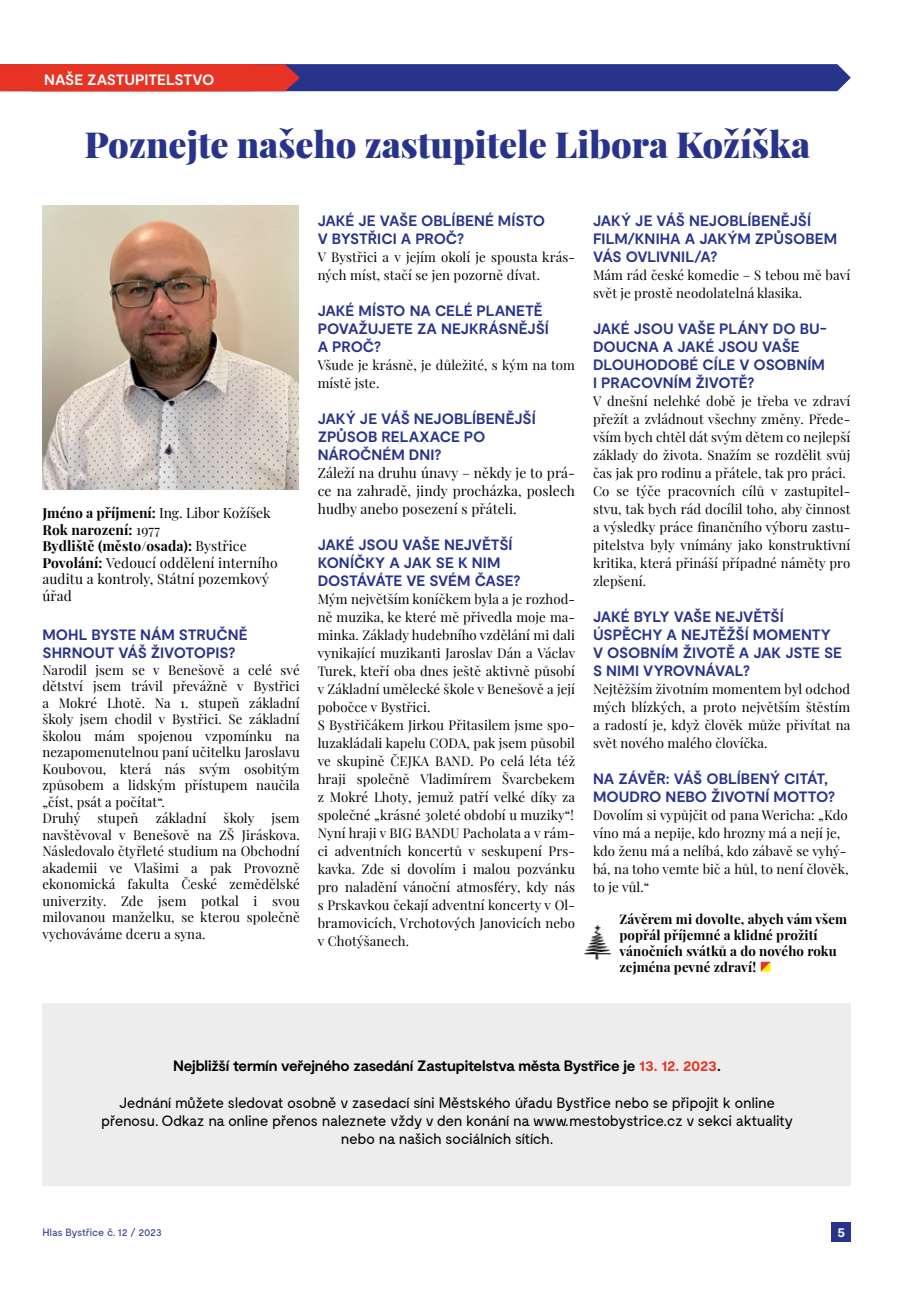
<style>
.page{position:relative;width:915px;height:1306px;background:#fff}
.page>*{position:absolute;margin:0;border:0;box-sizing:border-box;transform-origin:0 0}
.t1{font:900 36px "Playfair Display";color:#28348b}
.t2{font:700 15px/18px "Moderat";letter-spacing:-.005em;color:#28348b}
.t3{font:15px/18px "Moderat";letter-spacing:-.035em;color:#000;text-align:center}
.t4{font:700 15px "Moderat";letter-spacing:-.015em;color:#000}
.t5{font:700 15px "Moderat";letter-spacing:-.01em;color:#fff}
.t6{font:13.8px/16.5px "Playfair Display";letter-spacing:.01em;color:#000}
.t7{font:700 13.5px "Moderat";color:#fff}
.t8{font:13.2px/18px "Playfair Display";letter-spacing:.01em;color:#000}
.t9{font:700 13.2px/15.9px "Playfair Display";letter-spacing:.01em;color:#000}
.t10{font:10.5px "Moderat";letter-spacing:-.035em;color:#28348b}
.s1{font-weight:700}
.s2{color:#e63323}
</style>
<div class="page">
<svg style="left:0;top:64px;width:850px;height:27px;background:#6b3567"></svg>
<img style="left:42px;top:206px;width:257px;height:283px">
<div style="left:43px;top:1003px;width:807px;height:183px;background:#ededed"></div>
<div style="left:831px;top:1222px;width:19px;height:20px;background:#28348b"></div>
<svg style="left:760px;top:961px;width:10px;height:10px"></svg>
<img style="left:584px;top:925px;width:27px;height:35px">
<p class="t5" style="left:44px;top:71px;width:171px">NAŠE ZASTUPITELSTVO</p>
<h1 class="t1" style="left:84px;top:116px;width:726px">Poznejte našeho zastupitele Libora Kožíška</h1>
<p class="t6" style="left:42px;top:504px;width:237px"><span class="s1">Jméno a příjmení:</span> Ing. Libor Kožíšek<br><span class="s1">Rok narození:</span> 1977<br><span class="s1">Bydliště (město/osada):</span> Bystřice<br><span class="s1">Povolání:</span> Vedoucí oddělení interního auditu a kontroly, Státní pozemkový úřad</p>
<p class="t2" style="left:42px;top:626px;width:207px">MOHL BYSTE NÁM STRUČNĚ<br>SHRNOUT VÁŠ ŽIVOTOPIS?</p>
<p class="t8" style="left:42px;top:660px;width:259px;line-height:16.5px">Narodil jsem se v Benešově a celé své dětství jsem trávil převážně v Bystřici a Mokré Lhotě. Na 1. stupeň základní školy jsem chodil v Bystřici. Se základní školou mám spojenou vzpomínku na nezapomenutelnou paní učitelku Jaroslavu Koubovou, která nás svým osobitým způsobem a lidským přístupem naučila „číst, psát a počítat“.<br>Druhý</p>
<p class="t8" style="left:97px;top:808px;width:43px">stupeň</p>
<p class="t8" style="left:156px;top:808px;width:52px">základní</p>
<p class="t8" style="left:223px;top:808px;width:32px">školy</p>
<p class="t8" style="left:42px;top:808px;width:259px;line-height:16.5px;text-align:justify;text-indent:229px">jsem navštěvoval v Benešově na ZŠ Jiráskova.<br>Následovalo čtyřleté studium na Obchodní akademii ve Vlašimi a pak Provozně ekonomická fakulta České zemědělské univerzity. Zde jsem potkal i svou milovanou manželku, se kterou společně vychováváme dceru a syna.</p>
<p class="t2" style="left:317px;top:212px;width:229px">JAKÉ JE VAŠE OBLÍBENÉ MÍSTO<br>V BYSTŘICI A PROČ?</p>
<p class="t8" style="left:317px;top:247px;width:259px">V Bystřici a v jejím okolí je spousta krás&shy;ných míst, stačí se jen pozorně dívat.</p>
<p class="t2" style="left:317px;top:302px;width:233px">JAKÉ MÍSTO NA CELÉ PLANETĚ<br>POVAŽUJETE ZA NEJKRÁSNĚJŠÍ<br>A PROČ?</p>
<p class="t8" style="left:317px;top:355px;width:259px">Všude je krásně, je důležité, s kým na tom místě jste.</p>
<p class="t2" style="left:317px;top:410px;width:219px">JAKÝ JE VÁŠ NEJOBLÍBENĚJŠÍ<br>ZPŮSOB RELAXACE PO<br>NÁROČNÉM DNI?</p>
<p class="t6" style="left:317px;top:462px;width:259px;line-height:18px;text-align:justify">Záleží na druhu únavy – někdy je to prá&shy;ce na zahradě, jindy procházka, poslech hudby anebo posezení s přáteli.</p>
<p class="t2" style="left:317px;top:536px;width:204px">JAKÉ JSOU VAŠE NEJVĚTŠÍ<br>KONÍČKY A JAK SE K NIM<br>DOSTÁVÁTE VE SVÉM ČASE?</p>
<p class="t8" style="left:317px;top:589px;width:259px">Mým největším koníčkem byla a je rozhod&shy;ně muzika, ke které mě přivedla moje ma&shy;minka. Základy hudebního vzdělání mi dali vynikající muzikanti Jaroslav Dán a Václav Turek, kteří oba dnes ještě aktivně působí v Základní umělecké škole v Benešově a její pobočce v Bystřici.<br>S Bystřičákem Jirkou Přitasilem jsme spo&shy;luzakládali kapelu CODA, pak jsem působil ve skupině ČEJKA BAND. Po celá léta též hraji společně Vladimírem Švarcbekem z Mokré Lhoty, jemuž patří velké díky za společné „krásné 30leté období u muziky“!<br>Nyní hraji v BIG BANDU Pacholata a v rám&shy;ci adventních koncertů v seskupení Prs&shy;kavka. Zde si dovolím i malou pozvánku pro naladění vánoční atmosféry, kdy nás s Prskavkou čekají adventní koncerty v Ol&shy;bramovicích, Vrchotových Janovicích nebo v Chotýšanech.</p>
<p class="t2" style="left:592px;top:212px;width:245px">JAKÝ JE VÁŠ NEJOBLÍBENĚJŠÍ<br>FILM/KNIHA A JAKÝM ZPŮSOBEM<br>VÁS OVLIVNIL/A?</p>
<p class="t8" style="left:592px;top:265px;width:259px">Mám rád české komedie – S tebou mě baví svět je prostě neodolatelná klasika.</p>
<p class="t2" style="left:592px;top:320px;width:235px">JAKÉ JSOU VAŠE PLÁNY DO BU-<br>DOUCNA A JAKÉ JSOU VAŠE<br>DLOUHODOBÉ CÍLE V OSOBNÍM<br>I PRACOVNÍM ŽIVOTĚ?</p>
<p class="t8" style="left:592px;top:391px;width:259px">V dnešní nelehké době je třeba ve zdraví přežít a zvládnout všechny změny. Přede&shy;vším bych chtěl dát svým dětem co nejlepší základy do života. Snažím se rozdělit svůj čas jak pro rodinu a přátele, tak pro práci.<br>Co se týče pracovních cílů v zastupitel&shy;stvu, tak bych rád docílil toho, aby činnost a výsledky práce finančního výboru zastu&shy;pitelstva byly vnímány jako konstruktivní kritika, která přináší případné náměty pro zlepšení.</p>
<p class="t2" style="left:592px;top:608px;width:250px">JAKÉ BYLY VAŠE NEJVĚTŠÍ<br>ÚSPĚCHY A NEJTĚŽŠÍ MOMENTY<br>V OSOBNÍM ŽIVOTĚ A JAK JSTE SE<br>S NIMI VYROVNÁVAL?</p>
<p class="t8" style="left:592px;top:679px;width:259px;text-align:justify">Nejtěžším životním momentem byl odchod mých blízkých, a proto největším štěstím a radostí je, když člověk může přivítat na svět nového malého človíčka.</p>
<p class="t2" style="left:592px;top:770px;width:243px">NA ZÁVĚR: VÁŠ OBLÍBENÝ CITÁT,<br>MOUDRO NEBO ŽIVOTNÍ MOTTO?</p>
<p class="t8" style="left:592px;top:805px;width:257px">Dovolím si vypůjčit od pana Wericha: „Kdo víno má a nepije, kdo hrozny má a nejí je, kdo ženu má a nelíbá, kdo zábavě se vyhý&shy;bá, na toho vemte bič a hůl, to není člověk, to je vůl.“</p>
<p class="t9" style="left:619px;top:910px;width:229px">Závěrem mi dovolte, abych vám všem popřál příjemné a klidné prožití vánočních svátků a do nového roku zejména pevné zdraví!</p>
<p class="t4" style="left:173px;top:1057px;width:549px">Nejbližší termín veřejného zasedání Zastupitelstva města Bystřice je <span class="s2">13. 12. 2023</span>.</p>
<p class="t3" style="left:101px;top:1093px;width:693px">Jednání můžete sledovat osobně v zasedací síni Městského úřadu Bystřice nebo se připojit k online přenosu. Odkaz na online přenos naleznete vždy v den konání na www.mestobystrice.cz v sekci aktuality nebo na našich sociálních sítích.</p>
<p class="t10" style="left:43px;top:1226px;width:121px">Hlas Bystřice č. 12 / 2023</p>
<p class="t7" style="left:837px;top:1224px;width:9px">5</p>
</div>
